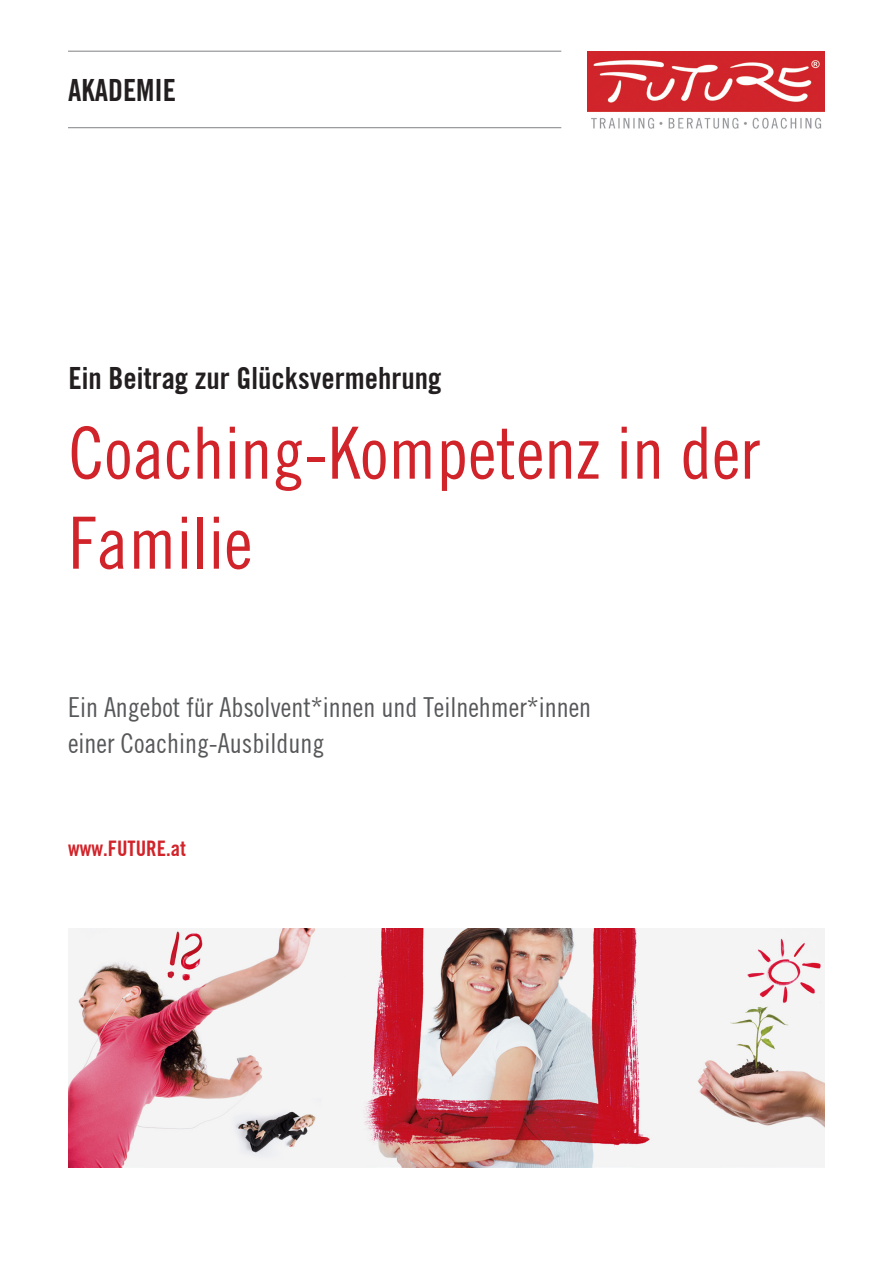
<style>
.page{position:relative;width:893px;height:1263px;background:#fff}
.page>*{position:absolute;margin:0;border:0;box-sizing:border-box;transform-origin:0 0}
.Headline2{font:72px/90px "Future C Copy";color:#d1232a}
.Headline2-2{font:30px "Future B Bold";color:#231f20}
.Headline{font:30px "Future B Bold";color:#231f20}
.Headline2-3{font:27px/36px "Future";color:#57585a}
.t1{font:21px "Future B Bold";color:#d1232a}
</style>
<div class="page">
<hr style="left:68px;top:51px;width:493px;height:1px;background:#808285">
<hr style="left:68px;top:127px;width:493px;height:1px;background:#808285">
<img style="left:588px;top:51px;width:237px;height:78px">
<img style="left:68px;top:928px;width:757px;height:240px">
<p class="Headline" style="left:68px;top:72px;width:110px">AKADEMIE</p>
<p class="Headline2-2" style="left:68px;top:360px;width:375px">Ein Beitrag zur Glücksvermehrung</p>
<p class="Headline2" style="left:68px;top:407px;width:693px">Coaching-Kompetenz in der<br>Familie</p>
<p class="Headline2-3" style="left:68px;top:689px;width:525px">Ein Angebot für Absolvent*innen und Teilnehmer*innen einer Coaching-Ausbildung</p>
<p class="t1" style="left:68px;top:836px;width:119px">www.FUTURE.at</p>
</div>
